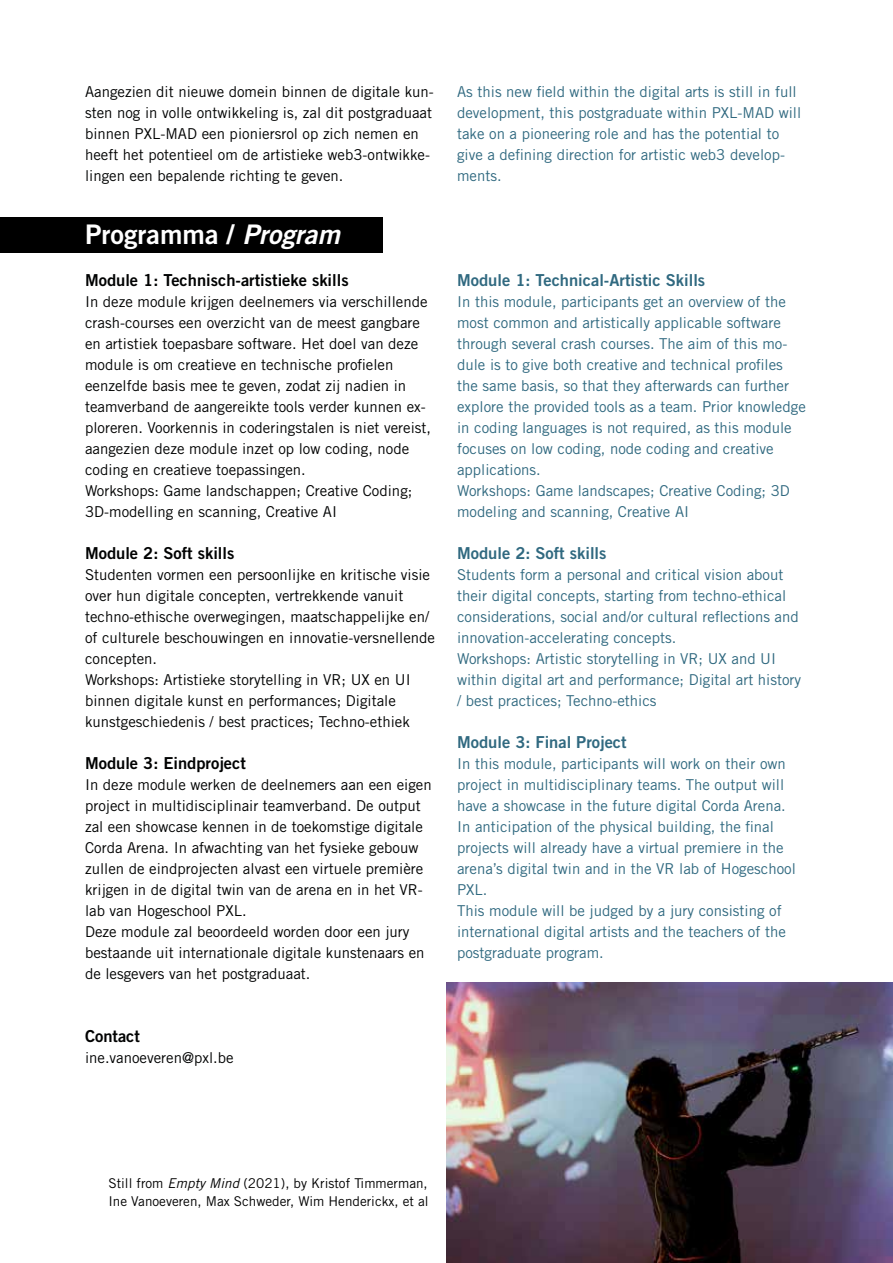
<style>
.page{position:relative;width:893px;height:1263px;background:#fff}
.page>*{position:absolute;margin:0;border:0;box-sizing:border-box;transform-origin:0 0}
.t1{font:27px "Trade Gothic Bold Two";color:#fff}
.t2{font:16.5px "Trade Gothic Bold Two";color:#010202}
.t3{font:16.5px "Trade Gothic Bold Two";color:#306980}
.t4{font:15px/21px "Trade Gothic";color:#010202}
.t5{font:15px/21px "Trade Gothic";color:#306980}
.t6{font:13.5px/18px "Trade Gothic";color:#000}
.s1{font-style:italic}
</style>
<div class="page">
<div style="left:0;top:218px;width:383px;height:35px;background:#000"></div>
<img style="left:446px;top:982px;width:447px;height:281px">
<p class="t4" style="left:85px;top:81px;width:350px">Aangezien dit nieuwe domein binnen de digitale kun&shy;sten nog in volle ontwikkeling is, zal dit postgraduaat binnen PXL-MAD een pioniersrol op zich nemen en heeft het potentieel om de artistieke web3-ontwikke&shy;lingen een bepalende richting te geven.</p>
<h1 class="t1" style="left:85px;top:217px;width:256px">Programma / <span class="s1">Program</span></h1>
<p class="t2" style="left:85px;top:270px;width:265px">Module 1: Technisch-artistieke skills</p>
<p class="t4" style="left:85px;top:291px;width:348px">In deze module krijgen deelnemers via verschillende crash-courses een overzicht van de meest gangbare en artistiek toepasbare software. Het doel van deze module is om creatieve en technische profielen eenzelfde basis mee te geven, zodat zij nadien in teamverband de aangereikte tools verder kunnen ex&shy;ploreren. Voorkennis in coderingstalen is niet vereist, aangezien deze module inzet op low coding, node coding en creatieve toepassingen.<br>Workshops: Game landschappen; Creative Coding; 3D-modelling en scanning, Creative AI</p>
<p class="t2" style="left:85px;top:543px;width:151px">Module 2: Soft skills</p>
<p class="t4" style="left:85px;top:564px;width:352px">Studenten vormen een persoonlijke en kritische visie over hun digitale concepten, vertrekkende vanuit techno-ethische overwegingen, maatschappelijke en/ of culturele beschouwingen en innovatie-versnellende concepten.<br>Workshops: Artistieke storytelling in VR; UX en UI binnen digitale kunst en performances; Digitale kunstgeschiedenis / best practices; Techno-ethiek</p>
<p class="t2" style="left:85px;top:753px;width:162px">Module 3: Eindproject</p>
<p class="t4" style="left:85px;top:774px;width:348px">In deze module werken de deelnemers aan een eigen project in multidisciplinair teamverband. De output zal een showcase kennen in de toekomstige digitale Corda Arena. In afwachting van het fysieke gebouw zullen de eindprojecten alvast een virtuele première krijgen in de digital twin van de arena en in het VR&shy;lab van Hogeschool PXL.<br>Deze module zal beoordeeld worden door een jury bestaande uit internationale digitale kunstenaars en de lesgevers van het postgraduaat.</p>
<p class="t2" style="left:85px;top:1026px;width:56px">Contact</p>
<p class="t4" style="left:85px;top:1047px;width:150px">ine.vanoeveren@pxl.be</p>
<p class="t5" style="left:457px;top:81px;width:346px">As this new field within the digital arts is still in full development, this postgraduate within PXL-MAD will take on a pioneering role and has the potential to give a defining direction for artistic web3 develop&shy;ments.</p>
<p class="t3" style="left:457px;top:270px;width:250px">Module 1: Technical-Artistic Skills</p>
<p class="t5" style="left:457px;top:291px;width:350px">In this module, participants get an overview of the most common and artistically applicable software through several crash courses. The aim of this mo&shy;dule is to give both creative and technical profiles the same basis, so that they afterwards can further explore the provided tools as a team. Prior knowledge in coding languages is not required, as this module focuses on low coding, node coding and creative applications.<br>Workshops: Game landscapes; Creative Coding; 3D modeling and scanning, Creative AI</p>
<p class="t3" style="left:457px;top:543px;width:151px">Module 2: Soft skills</p>
<p class="t5" style="left:457px;top:564px;width:346px">Students form a personal and critical vision about their digital concepts, starting from techno-ethical considerations, social and/or cultural reflections and innovation-accelerating concepts.<br>Workshops: Artistic storytelling in VR; UX and UI within digital art and performance; Digital art history / best practices; Techno-ethics</p>
<p class="t3" style="left:457px;top:732px;width:171px">Module 3: Final Project</p>
<p class="t5" style="left:457px;top:753px;width:340px">In this module, participants will work on their own project in multidisciplinary teams. The output will have a showcase in the future digital Corda Arena.<br>In anticipation of the physical building, the final projects will already have a virtual premiere in the arena’s digital twin and in the VR lab of Hogeschool PXL.<br>This module will be judged by a jury consisting of international digital artists and the teachers of the postgraduate program.</p>
<p class="t6" style="left:108px;top:1174px;width:322px">Still from <span class="s1">Empty Mind</span> (2021), by Kristof Timmerman,<br>Ine Vanoeveren, Max Schweder, Wim Henderickx, et al</p>
</div>
